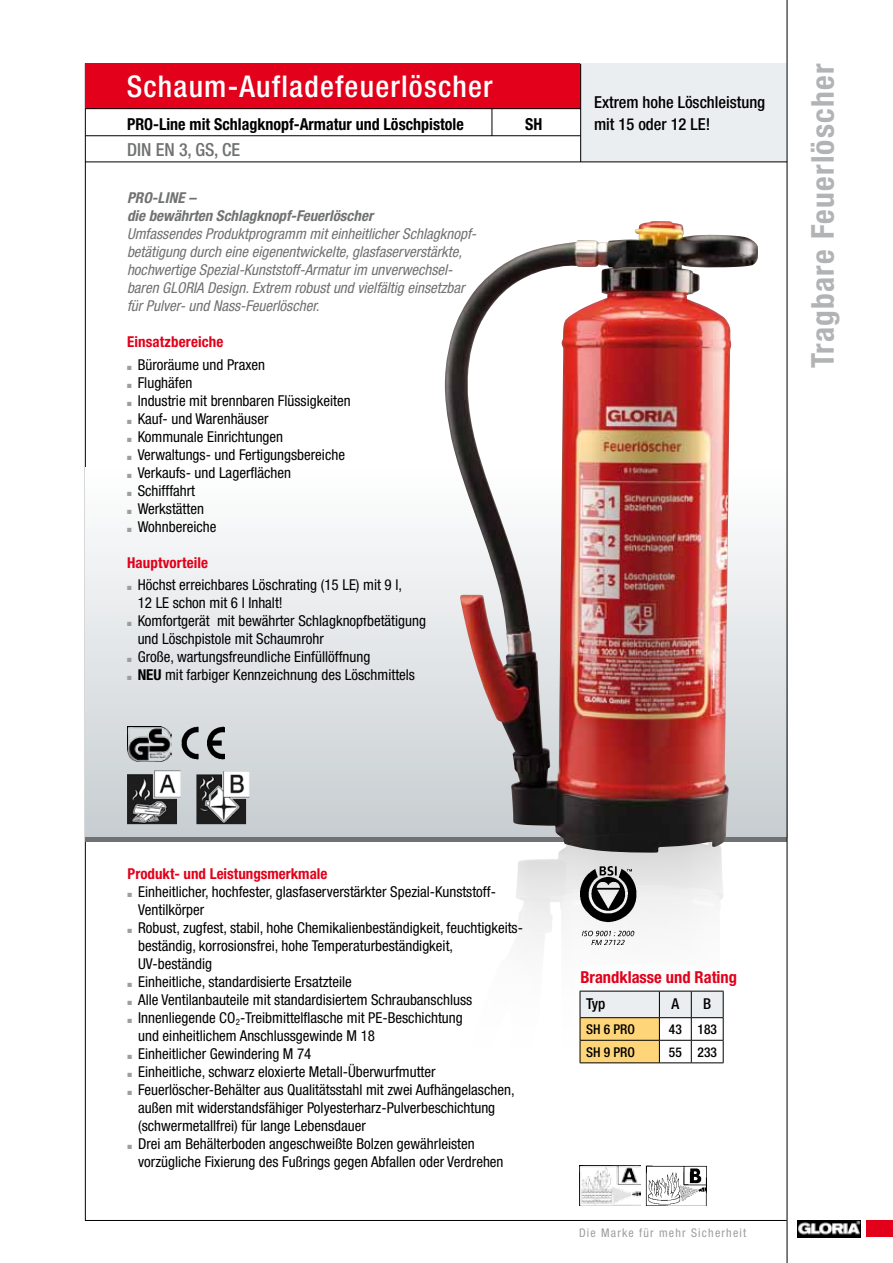
<style>
.page{position:relative;width:893px;height:1263px;background:#fff}
.page>*{position:absolute;margin:0;border:0;box-sizing:border-box;transform-origin:0 0}
.t1{font:700 condensed 31.5px "Helvetica Neue";letter-spacing:.04em;color:#b1b3b4}
.t2{font:500 condensed 30px "Helvetica Neue";letter-spacing:.04em;color:#fff}
.t3{font:500 condensed 18px "Helvetica Neue";color:#707172}
.t4{font:700 condensed 16.5px "Helvetica Neue";color:#000}
.t5{font:500 condensed 16.5px/22.5px "Helvetica Neue";color:#000}
.t6{font:700 condensed 16.5px "Helvetica Neue";color:#e2001a}
.t7{font:condensed 15px/18px "Helvetica Neue";color:#000}
.t8{font:italic condensed 15px/18px "Helvetica Neue";color:#707172}
.t9{font:700 condensed 15px "Helvetica Neue";letter-spacing:.01em;color:#e2001a}
.t10{font:italic 700 condensed 15px/18px "Helvetica Neue";color:#707172}
.t11{font:500 condensed 15px "Helvetica Neue";color:#000}
.t12{font:500 condensed 13.5px "Helvetica Neue";color:#000}
.t13{font:condensed 12px "Helvetica Neue";letter-spacing:.1em;color:#9c9e9f}
.s1{color:#9c9e9f}
.s2{font-weight:700}
</style>
<div class="page">
<div style="left:866px;top:1220px;width:27px;height:17px;background:#e2001a"></div>
<img style="left:798px;top:1220px;width:62px;height:17px">
<div style="left:86px;top:467px;width:701px;height:370px;background:linear-gradient(to bottom,#fff,#c7cdd1)"></div>
<div style="left:580px;top:64px;width:207px;height:98px;background:#eaeef0"></div>
<div style="left:85px;top:64px;width:496px;height:44px;background:#e2001a"></div>
<hr style="left:85px;top:108px;width:496px;height:1px;background:#000">
<hr style="left:86px;top:135px;width:495px;height:1px;background:#000">
<hr style="left:580px;top:64px;width:1px;height:98px;background:#000">
<hr style="left:85px;top:162px;width:702px;height:1px;background:#000">
<hr style="left:85px;top:838px;width:702px;height:4px;background:#707172">
<img style="left:445px;top:221px;width:313px;height:620px">
<img style="left:459px;top:834px;width:265px;height:372px">
<img style="left:580px;top:866px;width:60px;height:78px">
<svg style="left:580px;top:991px;width:144px;height:72px"></svg>
<hr style="left:580px;top:1062px;width:79px;height:1px;background:#000">
<hr style="left:659px;top:1062px;width:32px;height:1px;background:#000">
<hr style="left:691px;top:1062px;width:32px;height:1px;background:#000">
<img style="left:644px;top:1163px;width:67px;height:43px">
<hr style="left:787px;top:0;width:1px;height:1263px;background:#000">
<img style="left:580px;top:1166px;width:60px;height:40px">
<img style="left:182px;top:727px;width:42px;height:34px">
<img style="left:127px;top:726px;width:44px;height:36px">
<img style="left:127px;top:771px;width:54px;height:53px">
<img style="left:196px;top:771px;width:53px;height:53px">
<svg style="left:492px;top:109px;width:1px;height:27px"></svg>
<h2 class="t2" style="left:127px;top:69px;width:367px">Schaum-Aufladefeuerlöscher</h2>
<p class="t4" style="left:127px;top:114px;width:338px">PRO-Line mit Schlagknopf-Armatur und Löschpistole</p>
<p class="t4" style="left:525px;top:114px;width:19px">SH</p>
<p class="t3" style="left:127px;top:139px;width:115px">DIN EN 3, GS, CE</p>
<p class="t10" style="left:127px;top:188px;width:247px">PRO-LINE –<br>die bewährten Schlagknopf-Feuerlöscher</p>
<p class="t8" style="left:127px;top:225px;width:351px">Umfassendes Produktprogramm mit einheitlicher Schlagknopf&shy;betätigung durch eine eigenentwickelte, glasfaserverstärkte, hochwertige Spezial-Kunststoff-Armatur im unverwechsel&shy;baren GLORIA Design. Extrem robust und vielfältig einsetzbar für Pulver- und Nass-Feuerlöscher.</p>
<p class="t9" style="left:127px;top:333px;width:98px">Einsatzbereiche</p>
<p class="t7" style="left:127px;top:355px;width:140px"><span class="s1">■</span> Büroräume und Praxen</p>
<p class="t7" style="left:127px;top:373px;width:67px"><span class="s1">■</span> Flughäfen</p>
<p class="t7" style="left:127px;top:391px;width:225px"><span class="s1">■</span> Industrie mit brennbaren Flüssigkeiten</p>
<p class="t7" style="left:127px;top:409px;width:143px"><span class="s1">■</span> Kauf- und Warenhäuser</p>
<p class="t7" style="left:127px;top:427px;width:158px"><span class="s1">■</span> Kommunale Einrichtungen</p>
<p class="t7" style="left:127px;top:445px;width:219px"><span class="s1">■</span> Verwaltungs- und Fertigungsbereiche</p>
<p class="t7" style="left:127px;top:463px;width:166px"><span class="s1">■</span> Verkaufs- und Lagerflächen</p>
<p class="t7" style="left:127px;top:481px;width:70px"><span class="s1">■</span> Schifffahrt</p>
<p class="t7" style="left:127px;top:499px;width:78px"><span class="s1">■</span> Werkstätten</p>
<p class="t7" style="left:127px;top:517px;width:91px"><span class="s1">■</span> Wohnbereiche</p>
<p class="t9" style="left:127px;top:553px;width:83px">Hauptvorteile</p>
<p class="t7" style="left:138px;top:576px;width:266px;text-indent:-11px"><span class="s1">■</span> Höchst erreichbares Löschrating (15 LE) mit 9 l,<br>12 LE schon mit 6 l Inhalt!</p>
<p class="t7" style="left:138px;top:612px;width:290px;text-indent:-11px"><span class="s1">■</span> Komfortgerät mit bewährter Schlagknopfbetätigung und Löschpistole mit Schaumrohr</p>
<p class="t7" style="left:127px;top:648px;width:245px"><span class="s1">■</span> Große, wartungsfreundliche Einfüllöffnung</p>
<p class="t7" style="left:127px;top:666px;width:290px"><span class="s1">■</span> <span class="s2">NEU</span> mit farbiger Kennzeichnung des Löschmittels</p>
<p class="t5" style="left:594px;top:91px;width:173px">Extrem hohe Löschleistung mit 15 oder 12 LE!</p>
<h1 class="t1" style="left:803px;top:368px;width:306px;rotate:-90deg">Tragbare Feuerlöscher</h1>
<p class="t9" style="left:128px;top:865px;width:201px">Produkt- und Leistungsmerkmale</p>
<p class="t7" style="left:138px;top:883px;width:359px;text-indent:-11px"><span class="s1">■</span> Einheitlicher, hochfester, glasfaserverstärkter Spezial-Kunststoff-<br>Ventilkörper</p>
<p class="t7" style="left:138px;top:919px;width:386px;text-indent:-11px"><span class="s1">■</span> Robust, zugfest, stabil, hohe Chemikalienbeständigkeit, feuchtigkeits&shy;beständig, korrosionsfrei, hohe Temperaturbeständigkeit,<br>UV-beständig</p>
<p class="t7" style="left:128px;top:973px;width:226px"><span class="s1">■</span> Einheitliche, standardisierte Ersatzteile</p>
<p class="t7" style="left:128px;top:991px;width:346px"><span class="s1">■</span> Alle Ventilanbauteile mit standardisiertem Schraubanschluss</p>
<p class="t7" style="left:138px;top:1009px;width:326px;text-indent:-11px"><span class="s1">■</span> Innenliegende CO<sub>2</sub>-Treibmittelflasche mit PE-Beschichtung und einheitlichem Anschlussgewinde M 18</p>
<p class="t7" style="left:128px;top:1045px;width:185px"><span class="s1">■</span> Einheitlicher Gewindering M 74</p>
<p class="t7" style="left:128px;top:1063px;width:309px"><span class="s1">■</span> Einheitliche, schwarz eloxierte Metall-Überwurfmutter</p>
<p class="t7" style="left:138px;top:1081px;width:378px;text-indent:-11px"><span class="s1">■</span> Feuerlöscher-Behälter aus Qualitätsstahl mit zwei Aufhängelaschen, außen mit widerstandsfähiger Polyesterharz-Pulverbeschichtung (schwermetallfrei) für lange Lebensdauer</p>
<p class="t7" style="left:138px;top:1135px;width:367px;text-indent:-11px"><span class="s1">■</span> Drei am Behälterboden angeschweißte Bolzen gewährleisten vorzügliche Fixierung des Fußrings gegen Abfallen oder Verdrehen</p>
<p class="t6" style="left:580px;top:967px;width:158px">Brandklasse und Rating</p>
<p class="t11" style="left:586px;top:995px;width:21px">Typ</p>
<p class="t11" style="left:671px;top:995px;width:9px">A</p>
<p class="t11" style="left:703px;top:995px;width:10px">B</p>
<p class="t12" style="left:586px;top:1021px;width:50px">SH 6 PRO</p>
<p class="t12" style="left:669px;top:1021px;width:50px">43 183</p>
<p class="t12" style="left:586px;top:1044px;width:50px">SH 9 PRO</p>
<p class="t12" style="left:669px;top:1044px;width:50px">55 233</p>
<p class="t13" style="left:579px;top:1226px;width:169px">Die Marke für mehr Sicherheit</p>
</div>
